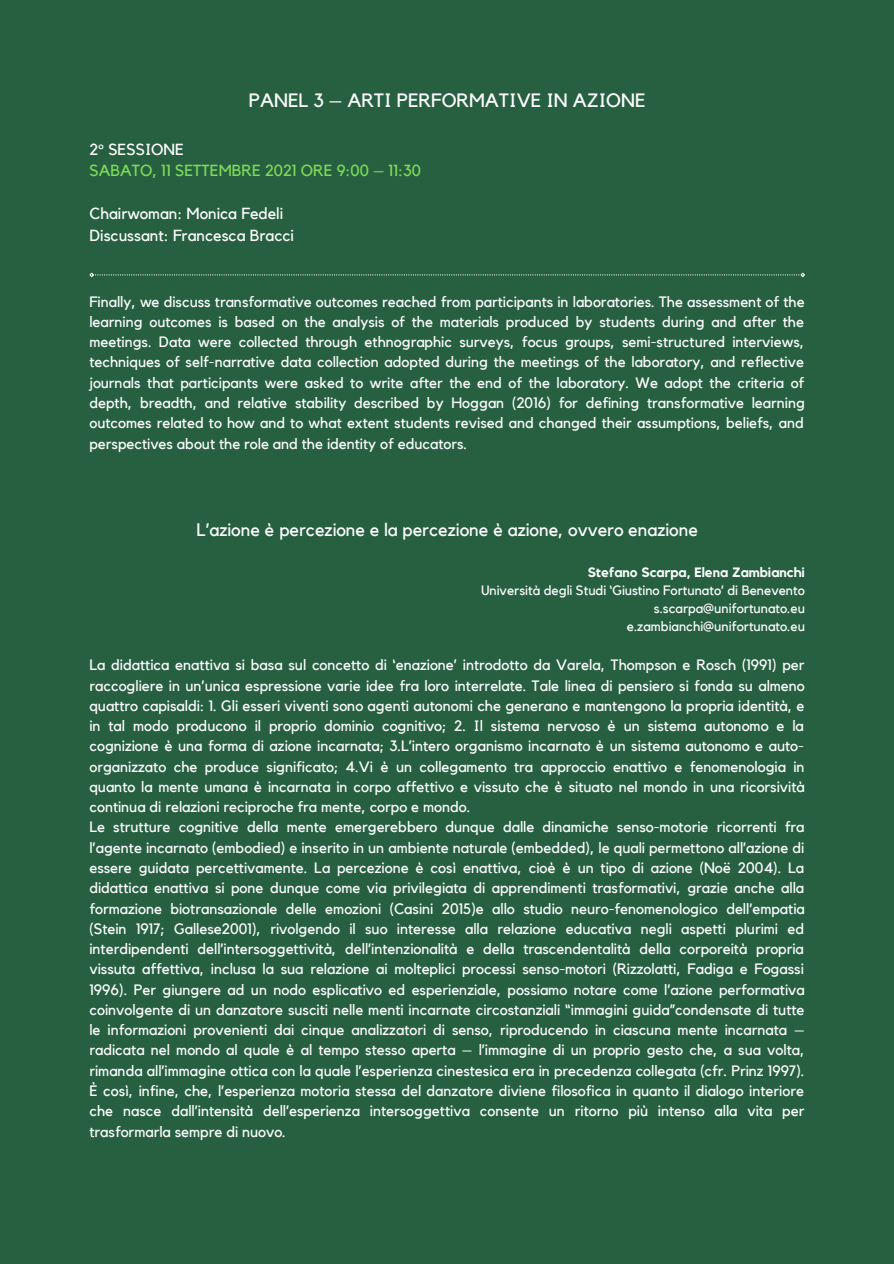
<style>
.page{position:relative;width:894px;height:1264px;background:#fff}
.page>*{position:absolute;margin:0;border:0;box-sizing:border-box;transform-origin:0 0}
.t1{font:19.2px "Kollektif";color:#fdfdfd}
.t2{font:18px "Kollektif";color:#fdfdfd}
.t3{font:16.05px/21.5px "Kollektif";color:#fdfdfd}
.t4{font:16.05px "Kollektif";color:#7ed957}
.t5{font:15px/20.2px "Kollektif";color:#fdfdfd}
.t6{font:13.5px/18px "Kollektif";color:#fdfdfd;text-align:right}
.t7{font:700 13.5px "Kollektif";color:#fdfdfd}
</style>
<div class="page">
<div style="left:0;top:0;width:893px;height:1263px;background:#266041"></div>
<svg style="left:89px;top:272px;width:716px;height:5px"></svg>
<p class="t1" style="left:249px;top:91px;width:398px">PANEL 3 – ARTI PERFORMATIVE IN AZIONE</p>
<p class="t3" style="left:89px;top:139px;width:96px">2° SESSIONE</p>
<p class="t4" style="left:89px;top:163px;width:333px">SABATO, 11 SETTEMBRE 2021 ORE 9:00 – 11:30</p>
<p class="t3" style="left:89px;top:203px;width:206px">Chairwoman: Monica Fedeli<br>Discussant: Francesca Bracci</p>
<p class="t5" style="left:89px;top:292px;width:716px;text-align:justify">Finally, we discuss transformative outcomes reached from participants in laboratories. The assessment of the learning outcomes is based on the analysis of the materials produced by students during and after the meetings. Data were collected through ethnographic surveys, focus groups, semi-structured interviews, techniques of self-narrative data collection adopted during the meetings of the laboratory, and reflective journals that participants were asked to write after the end of the laboratory. We adopt the criteria of depth, breadth, and relative stability described by Hoggan (2016) for defining transformative learning outcomes related to how and to what extent students revised and changed their assumptions, beliefs, and perspectives about the role and the identity of educators.</p>
<p class="t2" style="left:196px;top:521px;width:503px">L’azione è percezione e la percezione è azione, ovvero enazione</p>
<p class="t7" style="left:587px;top:566px;width:219px">Stefano Scarpa, Elena Zambianchi</p>
<p class="t6" style="left:481px;top:581px;width:325px">Università degli Studi ‘Giustino Fortunato’ di Benevento s.scarpa@unifortunato.eu e.zambianchi@unifortunato.eu</p>
<p class="t5" style="left:89px;top:655px;width:716px">La didattica enattiva si basa sul concetto di ‘enazione’ introdotto da Varela, Thompson e Rosch (1991) per raccogliere in un’unica espressione varie idee fra loro interrelate. Tale linea di pensiero si fonda su almeno quattro capisaldi: 1. Gli esseri viventi sono agenti autonomi che generano e mantengono la propria identità, e in tal modo producono il proprio dominio cognitivo; 2. Il sistema nervoso è un sistema autonomo e la cognizione è una forma di azione incarnata; 3.L’intero organismo incarnato è un sistema autonomo e auto&shy;organizzato che produce significato; 4.Vi è un collegamento tra approccio enattivo e fenomenologia in quanto la mente umana è incarnata in corpo affettivo e vissuto che è situato nel mondo in una ricorsività continua di relazioni reciproche fra mente, corpo e mondo.<br>Le strutture cognitive della mente emergerebbero dunque dalle dinamiche senso-motorie ricorrenti fra l’agente incarnato (embodied) e inserito in un ambiente naturale (embedded), le quali permettono all’azione di essere guidata percettivamente. La percezione è così enattiva, cioè è un tipo di azione (Noë 2004). La didattica enattiva si pone dunque come via privilegiata di apprendimenti trasformativi, grazie anche alla formazione biotransazionale delle emozioni (Casini 2015)e allo studio neuro-fenomenologico dell’empatia (Stein 1917; Gallese2001), rivolgendo il suo interesse alla relazione educativa negli aspetti plurimi ed interdipendenti dell’intersoggettività, dell’intenzionalità e della trascendentalità della corporeità propria vissuta affettiva, inclusa la sua relazione ai molteplici processi senso-motori (Rizzolatti, Fadiga e Fogassi 1996). Per giungere ad un nodo esplicativo ed esperienziale, possiamo notare come l’azione performativa coinvolgente di un danzatore susciti nelle menti incarnate circostanziali “immagini guida”condensate di tutte le informazioni provenienti dai cinque analizzatori di senso, riproducendo in ciascuna mente incarnata – radicata nel mondo al quale è al tempo stesso aperta – l’immagine di un proprio gesto che, a sua volta, rimanda all’immagine ottica con la quale l’esperienza cinestesica era in precedenza collegata (cfr. Prinz 1997).<br>È così, infine, che, l’esperienza motoria stessa del danzatore diviene filosofica in quanto il dialogo interiore che nasce dall’intensità dell’esperienza intersoggettiva consente un ritorno più intenso alla vita per trasformarla sempre di nuovo.</p>
</div>
